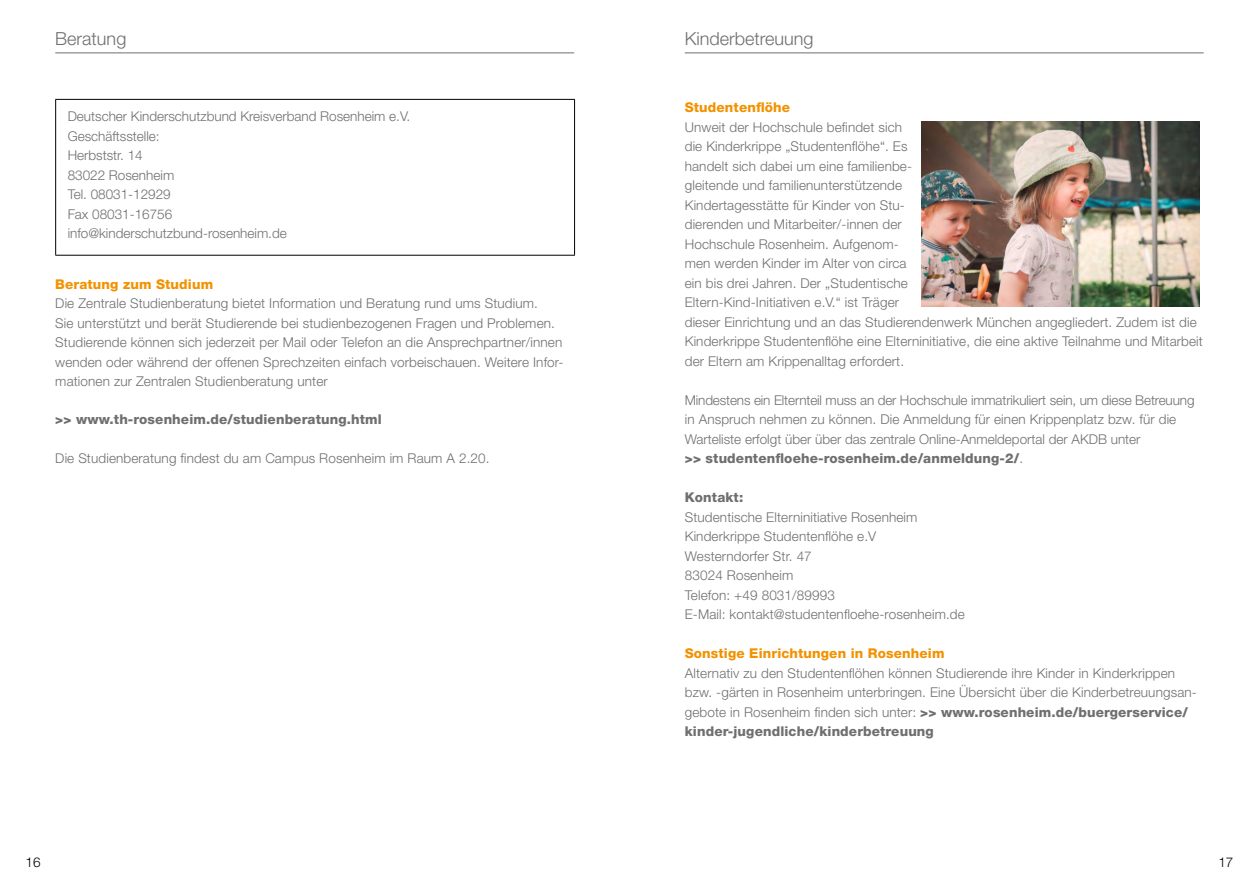
<style>
.page{position:relative;width:1259px;height:893px;background:#fff}
.page>*{position:absolute;margin:0;border:0;box-sizing:border-box;transform-origin:0 0}
.t1{font:300 18px "Helvetica Neue LT Pro";color:#706f6f}
.t2{font:300 13.5px/19.5px "Helvetica Neue LT Pro";letter-spacing:.01em;color:#706f6f}
.t3{font:800 13.5px "Helvetica Neue LT Pro";letter-spacing:.01em;color:#f39200}
.t4{font:800 13.5px "Helvetica Neue LT Pro";letter-spacing:.01em;color:#706f6f}
.t5{font:300 13.5px "Helvetica Neue LT Pro";color:#000}
.s1{font-weight:800}
</style>
<div class="page">
<img style="left:922px;top:121px;width:277px;height:186px">
<hr style="left:55px;top:53px;width:519px;height:1px;background:#706f6f">
<hr style="left:685px;top:53px;width:518px;height:1px;background:#706f6f">
<hr style="left:55px;top:99px;width:520px;height:1px;background:#000">
<hr style="left:55px;top:100px;width:1px;height:155px;background:#000">
<hr style="left:574px;top:100px;width:1px;height:155px;background:#000">
<hr style="left:55px;top:255px;width:520px;height:1px;background:#000">
<h1 class="t1" style="left:55px;top:27px;width:73px">Beratung</h1>
<h1 class="t1" style="left:685px;top:27px;width:130px">Kinderbetreuung</h1>
<p class="t2" style="left:68px;top:106px;width:344px">Deutscher Kinderschutzbund Kreisverband Rosenheim e.V.<br>Geschäftsstelle:<br>Herbststr. 14<br>83022 Rosenheim<br>Tel. 08031-12929<br>Fax 08031-16756<br>info@kinderschutzbund-rosenheim.de</p>
<p class="t3" style="left:55px;top:276px;width:159px">Beratung zum Studium</p>
<p class="t2" style="left:55px;top:293px;width:510px">Die Zentrale Studienberatung bietet Information und Beratung rund ums Studium.<br>Sie unterstützt und berät Studierende bei studienbezogenen Fragen und Problemen.<br>Studierende können sich jederzeit per Mail oder Telefon an die Ansprechpartner/innen wenden oder während der offenen Sprechzeiten einfach vorbeischauen. Weitere Infor&shy;mationen zur Zentralen Studienberatung unter</p>
<p class="t4" style="left:55px;top:412px;width:328px">&gt;&gt; www.th-rosenheim.de/studienberatung.html</p>
<p class="t2" style="left:55px;top:449px;width:436px">Die Studienberatung findest du am Campus Rosenheim im Raum A 2.20.</p>
<p class="t3" style="left:685px;top:100px;width:107px">Studentenflöhe</p>
<p class="t2" style="left:685px;top:117px;width:519px">Unweit der Hochschule befindet sich<br>die Kinderkrippe „Studentenflöhe“. Es<br>handelt sich dabei um eine familienbe-<br>gleitende und familienunterstützende<br>Kindertagesstätte für Kinder von Stu-<br>dierenden und Mitarbeiter/-innen der<br>Hochschule Rosenheim. Aufgenom-<br>men werden Kinder im Alter von circa<br>ein bis drei Jahren. Der „Studentische<br>Eltern-Kind-Initiativen e.V.“ ist Träger<br>dieser Einrichtung und an das Studierendenwerk München angegliedert. Zudem ist die Kinderkrippe Studentenflöhe eine Elterninitiative, die eine aktive Teilnahme und Mitarbeit der Eltern am Krippenalltag erfordert.</p>
<p class="t2" style="left:685px;top:390px;width:511px">Mindestens ein Elternteil muss an der Hochschule immatrikuliert sein, um diese Betreuung in Anspruch nehmen zu können. Die Anmeldung für einen Krippenplatz bzw. für die Warteliste erfolgt über über das zentrale Online-Anmeldeportal der AKDB unter<br><span class="s1">&gt;&gt; studentenfloehe-rosenheim.de/anmeldung-2/</span>.</p>
<p class="t4" style="left:685px;top:490px;width:60px">Kontakt:</p>
<p class="t2" style="left:685px;top:507px;width:282px">Studentische Elterninitiative Rosenheim<br>Kinderkrippe Studentenflöhe e.V<br>Westerndorfer Str. 47<br>83024 Rosenheim<br>Telefon: +49 8031/89993<br>E-Mail: kontakt@studentenfloehe-rosenheim.de</p>
<p class="t3" style="left:685px;top:645px;width:261px">Sonstige Einrichtungen in Rosenheim</p>
<p class="t2" style="left:685px;top:663px;width:513px">Alternativ zu den Studentenflöhen können Studierende ihre Kinder in Kinderkrippen bzw. -gärten in Rosenheim unterbringen. Eine Übersicht über die Kinderbetreuungsan&shy;gebote in Rosenheim finden sich unter: <span class="s1">&gt;&gt; www.rosenheim.de/buergerservice/ kinder-jugendliche/kinderbetreuung</span></p>
<p class="t5" style="left:26px;top:854px;width:17px">16</p>
<p class="t5" style="left:1218px;top:854px;width:17px">17</p>
</div>
